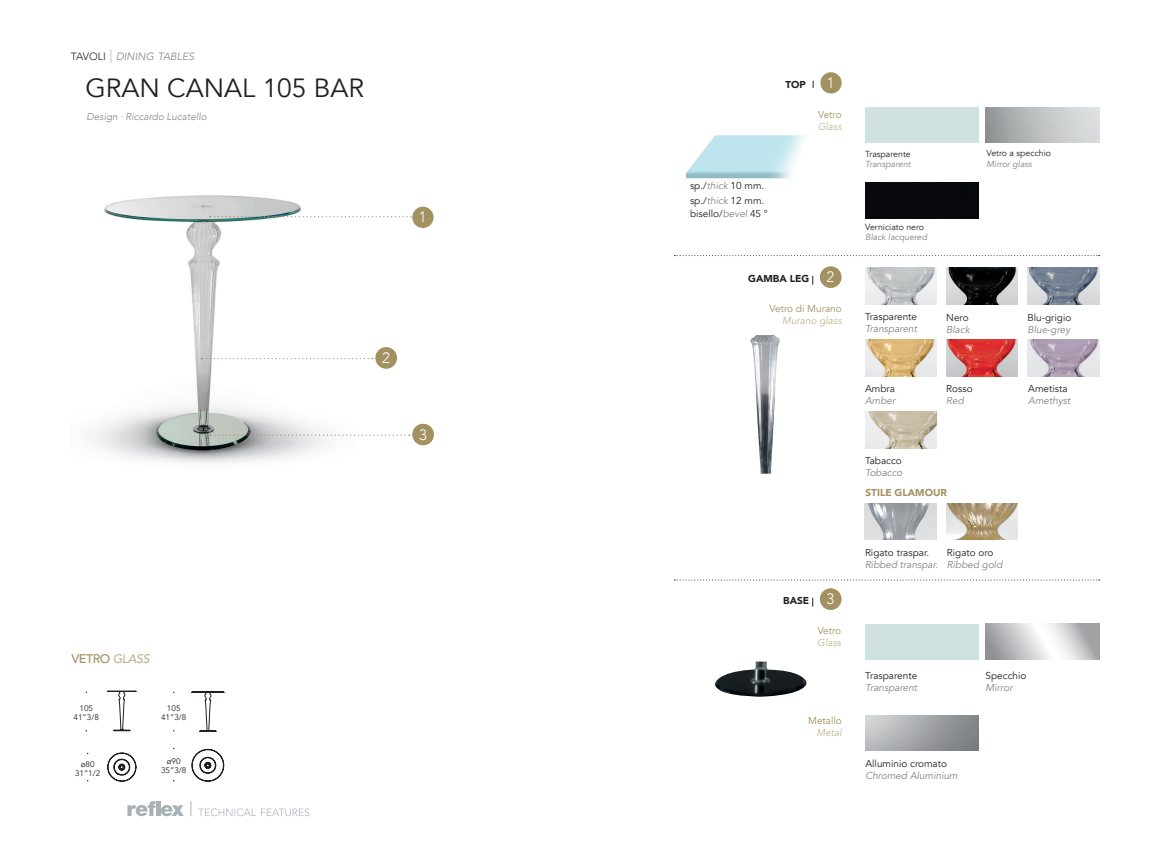
<style>
.page{position:relative;width:1170px;height:851px;background:#fff}
.page>*{position:absolute;margin:0;border:0;box-sizing:border-box;transform-origin:0 0}
.t1{font:26.25px "Avenir";color:#231f20}
.t2{font:300 15px "Avenir";color:#fff}
.t3{font:500 12.5px "Avenir";letter-spacing:-.04em;color:#a29161}
.t4{font:italic 300 10.5px "Avenir";color:#808285}
.t5{font:10px "Avenir";color:#231f20}
.t6{font:italic 10px "Avenir";color:#808285}
.t7{font:10px "Avenir";color:#a29161}
.t8{font:italic 10px "Avenir";color:#c2b594}
.t9{font:italic 300 10px "Avenir";color:#808285}
.t10{font:900 10px "Avenir";color:#231f20}
.t11{font:900 10px "Avenir";color:#a29161}
.t12{font:8.75px "Avenir";color:#231f20}
.t13{font:italic 8.75px "Avenir";color:#808285}
.t14{font:8.12px/8.8px "Avenir";color:#231f20;text-align:center}
.s1{font-style:normal;color:#231f20}
.s2{font-family:"Helvetica Neue LT Std";font-weight:200;font-style:normal;font-size:18.75px}
.s3{font-style:italic;color:#c2b594}
.s4{font-style:italic;color:#808285}
.s5{font-weight:300;font-size:15px;color:#fff}
</style>
<div class="page">
<img style="left:92px;top:195px;width:263px;height:269px">
<svg style="left:107px;top:752px;width:29px;height:29px"></svg>
<svg style="left:191px;top:691px;width:33px;height:40px"></svg>
<svg style="left:191px;top:749px;width:33px;height:32px"></svg>
<div style="left:865px;top:182px;width:113px;height:36px;background:#07080c"></div>
<img style="left:686px;top:135px;width:119px;height:44px">
<div style="left:820px;top:72px;width:21px;height:21px;background:#a29161;border-radius:50%"></div>
<svg style="left:376px;top:347px;width:21px;height:21px"></svg>
<div style="left:375px;top:347px;width:21px;height:21px;background:#a29161;border-radius:50%"></div>
<svg style="left:412px;top:424px;width:22px;height:21px"></svg>
<div style="left:412px;top:424px;width:21px;height:21px;background:#a29161;border-radius:50%"></div>
<div style="left:412px;top:207px;width:21px;height:21px;background:#a29161;border-radius:50%"></div>
<svg style="left:201px;top:358px;width:172px;height:1px"></svg>
<svg style="left:210px;top:434px;width:200px;height:1px"></svg>
<svg style="left:210px;top:216px;width:203px;height:1px"></svg>
<div style="left:865px;top:624px;width:113px;height:35px;background:#cfe2e0"></div>
<div style="left:865px;top:107px;width:113px;height:36px;background:#cfe2e0"></div>
<svg style="left:985px;top:624px;width:113px;height:35px"></svg>
<div style="left:819px;top:588px;width:22px;height:21px;background:#a29161;border-radius:50%"></div>
<img style="left:715px;top:661px;width:91px;height:35px">
<div style="left:819px;top:266px;width:22px;height:22px;background:#a29161;border-radius:50%"></div>
<img style="left:750px;top:335px;width:30px;height:138px">
<svg style="left:674px;top:255px;width:425px;height:1px"></svg>
<svg style="left:674px;top:579px;width:425px;height:1px"></svg>
<svg style="left:107px;top:690px;width:29px;height:40px"></svg>
<img style="left:865px;top:267px;width:71px;height:37px">
<img style="left:865px;top:339px;width:71px;height:37px">
<img style="left:865px;top:411px;width:71px;height:37px">
<img style="left:946px;top:267px;width:71px;height:37px">
<img style="left:946px;top:339px;width:71px;height:37px">
<img style="left:1027px;top:267px;width:71px;height:37px">
<img style="left:1027px;top:339px;width:71px;height:37px">
<img style="left:864px;top:503px;width:72px;height:37px">
<img style="left:946px;top:503px;width:71px;height:37px">
<svg style="left:127px;top:801px;width:57px;height:15px"></svg>
<svg style="left:191px;top:801px;width:1px;height:15px"></svg>
<svg style="left:198px;top:808px;width:111px;height:8px"></svg>
<p class="t4" style="left:71px;top:51px;width:125px"><span class="s1">TAVOLI</span> <span class="s2">I</span> DINING TABLES</p>
<h1 class="t1" style="left:85px;top:72px;width:280px">GRAN CANAL 105 BAR</h1>
<p class="t9" style="left:86px;top:110px;width:122px">Design ∙ Riccardo Lucatello</p>
<h2 class="t2" style="left:419px;top:208px;width:9px">1</h2>
<h2 class="t2" style="left:382px;top:349px;width:9px">2</h2>
<h2 class="t2" style="left:419px;top:425px;width:9px">3</h2>
<p class="t3" style="left:71px;top:648px;width:80px">VETRO <span class="s3">GLASS</span></p>
<p class="t14" style="left:74px;top:704px;width:27px">105<br>41”3/8</p>
<p class="t14" style="left:75px;top:759px;width:27px">ø80<br>31”1/2</p>
<p class="t14" style="left:161px;top:704px;width:27px">105<br>41”3/8</p>
<p class="t14" style="left:161px;top:757px;width:27px">ø90<br>35”3/8</p>
<p class="t10" style="left:785px;top:76px;width:22px">TOP</p>
<h2 class="t2" style="left:826px;top:74px;width:9px">1</h2>
<p class="t5" style="left:690px;top:180px;width:76px">sp./<span class="s4">thick</span> 10 mm.</p>
<p class="t5" style="left:690px;top:194px;width:76px">sp./<span class="s4">thick</span> 12 mm.</p>
<p class="t5" style="left:690px;top:208px;width:79px">bisello/<span class="s4">bevel</span> 45 °</p>
<p class="t7" style="left:818px;top:109px;width:25px">Vetro</p>
<p class="t8" style="left:817px;top:121px;width:25px">Glass</p>
<p class="t10" style="left:748px;top:270px;width:88px">GAMBA LEG <span class="s5">2</span></p>
<p class="t7" style="left:769px;top:302px;width:74px">Vetro di Murano</p>
<p class="t8" style="left:782px;top:314px;width:61px">Murano glass</p>
<p class="t10" style="left:783px;top:592px;width:53px">BASE <span class="s5">3</span></p>
<p class="t7" style="left:817px;top:624px;width:25px">Vetro</p>
<p class="t8" style="left:817px;top:636px;width:25px">Glass</p>
<p class="t7" style="left:808px;top:714px;width:35px">Metallo</p>
<p class="t8" style="left:816px;top:726px;width:27px">Metal</p>
<p class="t12" style="left:865px;top:148px;width:47px">Trasparente</p>
<p class="t13" style="left:865px;top:159px;width:47px">Transparent</p>
<p class="t12" style="left:865px;top:221px;width:60px">Verniciato nero</p>
<p class="t13" style="left:865px;top:232px;width:63px">Black lacquered</p>
<p class="t12" style="left:986px;top:148px;width:66px">Vetro a specchio</p>
<p class="t13" style="left:986px;top:159px;width:47px">Mirror glass</p>
<p class="t5" style="left:865px;top:311px;width:54px">Trasparente</p>
<p class="t6" style="left:865px;top:323px;width:54px">Transparent</p>
<p class="t5" style="left:865px;top:383px;width:31px">Ambra</p>
<p class="t6" style="left:865px;top:395px;width:32px">Amber</p>
<p class="t5" style="left:865px;top:454px;width:38px">Tabacco</p>
<p class="t6" style="left:865px;top:466px;width:39px">Tobacco</p>
<p class="t5" style="left:946px;top:311px;width:24px">Nero</p>
<p class="t6" style="left:946px;top:323px;width:25px">Black</p>
<p class="t5" style="left:946px;top:383px;width:28px">Rosso</p>
<p class="t6" style="left:946px;top:395px;width:19px">Red</p>
<p class="t11" style="left:865px;top:484px;width:83px">STILE GLAMOUR</p>
<p class="t5" style="left:1027px;top:311px;width:45px">Blu-grigio</p>
<p class="t6" style="left:1027px;top:323px;width:44px">Blue-grey</p>
<p class="t5" style="left:1028px;top:383px;width:41px">Ametista</p>
<p class="t6" style="left:1028px;top:395px;width:44px">Amethyst</p>
<p class="t5" style="left:864px;top:546px;width:66px">Rigato traspar.</p>
<p class="t6" style="left:864px;top:558px;width:74px">Ribbed transpar.</p>
<p class="t5" style="left:946px;top:546px;width:48px">Rigato oro</p>
<p class="t6" style="left:946px;top:558px;width:57px">Ribbed gold</p>
<p class="t5" style="left:865px;top:669px;width:54px">Trasparente</p>
<p class="t6" style="left:865px;top:681px;width:54px">Transparent</p>
<p class="t5" style="left:985px;top:669px;width:42px">Specchio</p>
<p class="t6" style="left:985px;top:681px;width:29px">Mirror</p>
<p class="t5" style="left:865px;top:757px;width:83px">Alluminio cromato</p>
<p class="t6" style="left:865px;top:769px;width:94px">Chromed Aluminium</p>
</div>
